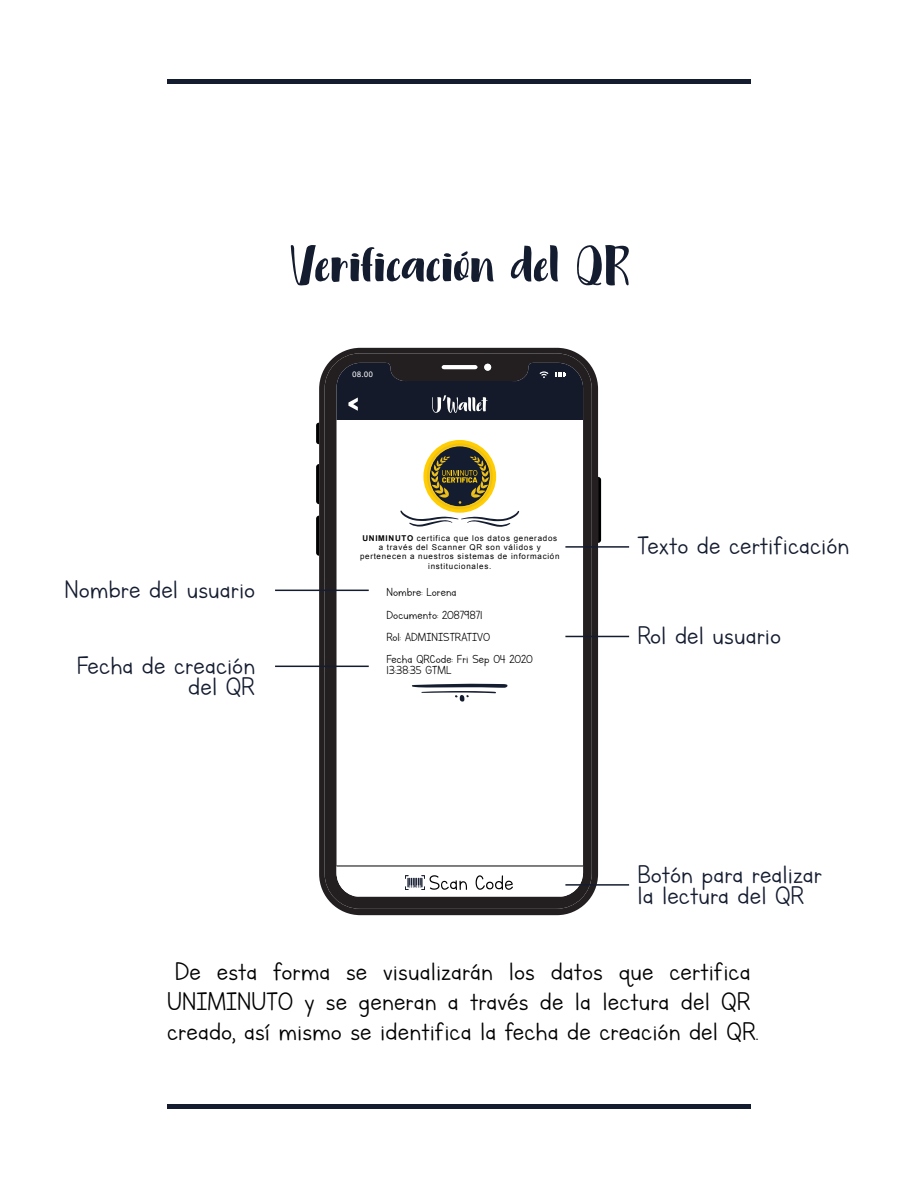
<style>
.page{position:relative;width:918px;height:1188px;background:#fff}
.page>*{position:absolute;margin:0;border:0;box-sizing:border-box;transform-origin:0 0}
.t1{font:60px "Pink Diary Personal Use";color:#141c30}
.t2{font:30px/30px "Lettersfor Learners";color:#000}
.t3{font:30px "Lettersfor Learners";color:#141c30}
.t4{font:13.8px/22px "Lettersfor Learners";color:#000}
.t5{font:7.95px/9.1px "Arial";letter-spacing:.09em;color:#000;text-align:center}
.t6{font:7.65px "A Bee Zee";color:#fff}
.s1{font-weight:700}
</style>
<div class="page">
<hr style="left:167px;top:80px;width:584px;height:4px;background:#141c30">
<hr style="left:167px;top:1104px;width:584px;height:4px;background:#141c30">
<svg style="left:319px;top:348px;width:279px;height:567px;background:#403d3d"></svg>
<svg style="left:316px;top:423px;width:3px;height:21px"></svg>
<svg style="left:598px;top:477px;width:3px;height:66px"></svg>
<svg style="left:316px;top:464px;width:3px;height:40px"></svg>
<svg style="left:316px;top:516px;width:3px;height:40px"></svg>
<svg style="left:325px;top:353px;width:267px;height:556px"></svg>
<div style="left:337px;top:363px;width:246px;height:57px;background:linear-gradient(to right,#1c202c,#1d212d)"></div>
<svg style="left:432px;top:395px;width:56px;height:18px"></svg>
<svg style="left:348px;top:398px;width:10px;height:13px"></svg>
<svg style="left:400px;top:445px;width:119px;height:82px"></svg>
<svg style="left:412px;top:684px;width:96px;height:18px"></svg>
<svg style="left:337px;top:866px;width:246px;height:31px"></svg>
<svg style="left:555px;top:373px;width:11px;height:4px"></svg>
<svg style="left:540px;top:371px;width:8px;height:7px"></svg>
<hr style="left:565px;top:546px;width:64px;height:2px;background:#141c30">
<hr style="left:565px;top:636px;width:64px;height:1px;background:#141c30">
<hr style="left:565px;top:884px;width:64px;height:2px;background:#141c30">
<hr style="left:275px;top:590px;width:94px;height:1px;background:#141c30">
<hr style="left:275px;top:666px;width:94px;height:1px;background:#141c30">
<h1 class="t1" style="left:289px;top:238px;width:342px">Verificación del QR</h1>
<p class="t3" style="left:65px;top:573px;width:192px">Nombre del usuario</p>
<p class="t3" style="left:77px;top:649px;width:180px">Fecha de creación</p>
<p class="t3" style="left:188px;top:670px;width:69px">del QR</p>
<p class="t6" style="left:352px;top:370px;width:22px">08.00</p>
<p class="t5" style="left:360px;top:534px;width:201px"><span class="s1">UNIMINUTO</span> certifica que los datos generados a través del Scanner QR son válidos y pertenecen a nuestros sistemas de información institucionales.</p>
<p class="t4" style="left:387px;top:581px;width:148px">Nombre: Lorena<br>Documento: 20879871<br>Rol: ADMINISTRATIVO<br>Fecha QRCode: Fri Sep 04 2020</p>
<p class="t4" style="left:387px;top:659px;width:66px">13:38:35 GTML</p>
<p class="t3" style="left:637px;top:530px;width:214px">Texto de certificación</p>
<p class="t3" style="left:637px;top:619px;width:145px">Rol del usuario</p>
<p class="t3" style="left:637px;top:859px;width:186px">Botón para realizar</p>
<p class="t3" style="left:637px;top:880px;width:169px">la lectura del QR</p>
<p class="t2" style="left:167px;top:957px;width:593px">De esta forma se visualizarán los datos que certifica<br>UNIMINUTO y se generan a través de la lectura del QR creado, así mismo se identifica la fecha de creación del QR.</p>
</div>
